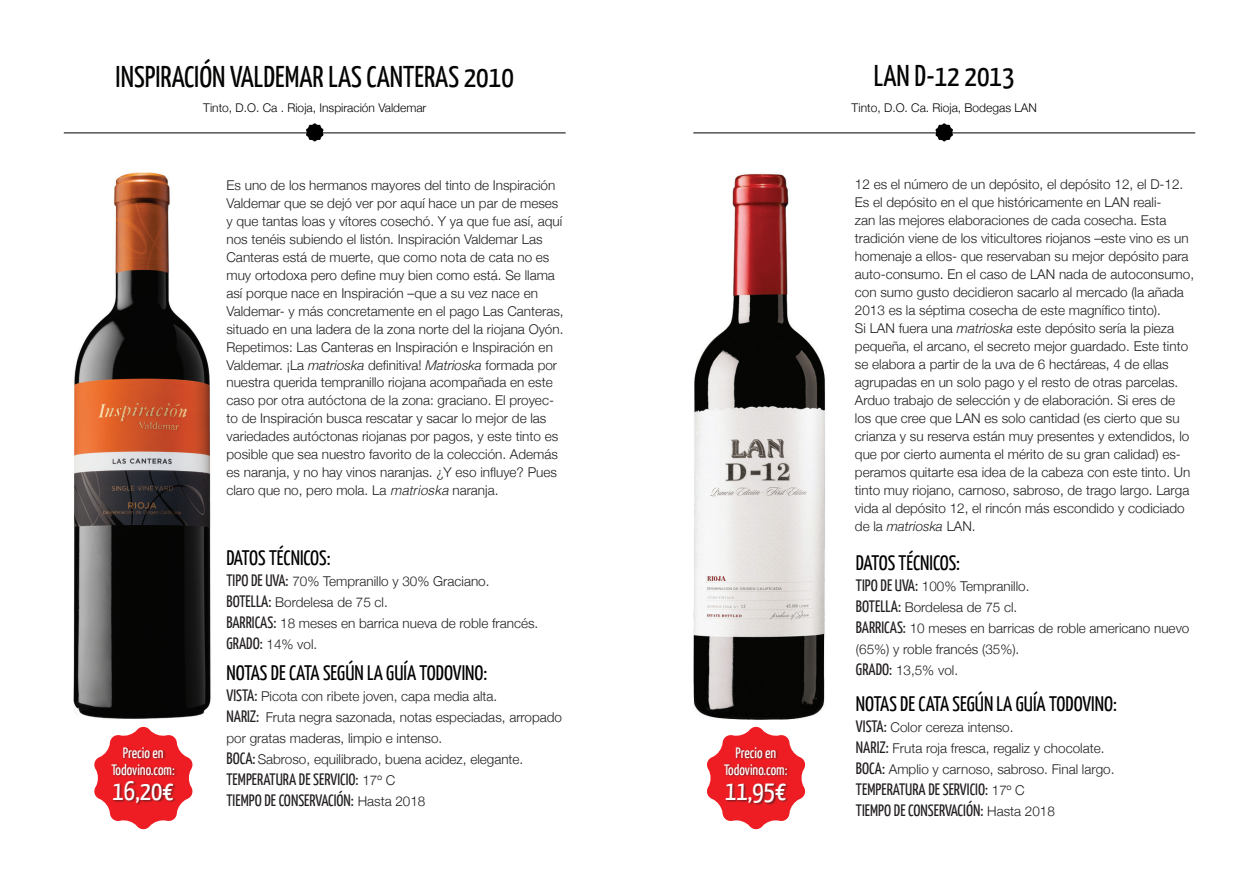
<style>
.page{position:relative;width:1259px;height:893px;background:#fff}
.page>*{position:absolute;margin:0;border:0;box-sizing:border-box;transform-origin:0 0}
.t1{font:30px "Yanone Kaffeesatz";color:#040503}
.t2{font:27px "Yanone Kaffeesatz";color:#fff}
.t3{font:21px "Yanone Kaffeesatz";color:#000}
.t4{font:16.5px/21px "Yanone Kaffeesatz";color:#231f20}
.t5{font:15px/16.5px "Yanone Kaffeesatz";color:#fff;text-align:center}
.t6{font:300 13.5px/18px "Helvetica Neue";color:#231f20}
.t7{font:300 12px "Helvetica Neue";color:#040503}
.s1{font-style:italic}
.s2{font-family:"Helvetica";font-style:italic}
.s3{font-family:"Yanone Kaffeesatz";font-weight:400;font-size:16.5px}
.s4{font-family:"Helvetica Neue";font-weight:300;font-size:13.5px}
</style>
<div class="page">
<hr style="left:64px;top:133px;width:502px;height:1px;background:#000">
<svg style="left:306px;top:123px;width:17px;height:18px"></svg>
<hr style="left:693px;top:133px;width:502px;height:1px;background:#000">
<svg style="left:935px;top:123px;width:18px;height:18px"></svg>
<svg style="left:707px;top:727px;width:98px;height:102px"></svg>
<div style="left:724px;top:747px;width:66px;height:59px;background:#231f20;opacity:.6"></div>
<svg style="left:94px;top:727px;width:98px;height:102px"></svg>
<div style="left:111px;top:747px;width:66px;height:59px;background:#231f20;opacity:.6"></div>
<img style="left:74px;top:172px;width:137px;height:547px">
<img style="left:693px;top:174px;width:133px;height:546px">
<h1 class="t1" style="left:116px;top:59px;width:400px">INSPIRACIÓN VALDEMAR LAS CANTERAS 2010</h1>
<p class="t7" style="left:203px;top:98px;width:225px">Tinto, D.O. Ca . Rioja, Inspiración Valdemar</p>
<p class="t5" style="left:111px;top:744px;width:65px">Precio en<br>Todovino.com:</p>
<h2 class="t2" style="left:112px;top:774px;width:63px">16,20€</h2>
<p class="t6" style="left:226px;top:175px;width:339px">Es uno de los hermanos mayores del tinto de Inspiración Valdemar que se dejó ver por aquí hace un par de meses y que tantas loas y vítores cosechó. Y ya que fue así, aquí nos tenéis subiendo el listón. Inspiración Valdemar Las Canteras está de muerte, que como nota de cata no es muy ortodoxa pero define muy bien como está. Se llama así porque nace en Inspiración –que a su vez nace en Valdemar- y más concretamente en el pago Las Canteras, situado en una ladera de la zona norte del la riojana Oyón.<br>Repetimos: Las Canteras en Inspiración e Inspiración en Valdemar. ¡La <span class="s1">matrioska</span> definitiva! <span class="s1">Matrioska</span> formada por nuestra querida tempranillo riojana acompañada en este caso por otra autóctona de la zona: graciano. El proyec&shy;to de Inspiración busca rescatar y sacar lo mejor de las variedades autóctonas riojanas por pagos, y este tinto es posible que sea nuestro favorito de la colección. Además es naranja, y no hay vinos naranjas. ¿Y eso influye? Pues claro que no, pero mola. La <span class="s2">matrioska</span> naranja.</p>
<h3 class="t3" style="left:226px;top:545px;width:106px">DATOS TÉCNICOS:</h3>
<p class="t6" style="left:226px;top:570px;width:313px;line-height:21px"><span class="s3">TIPO DE UVA:</span> 70% Tempranillo y 30% Graciano.<br><span class="s3">BOTELLA:</span> Bordelesa de 75 cl.<br><span class="s3">BARRICAS:</span> 18 meses en barrica nueva de roble francés.<br><span class="s3">GRADO:</span> 14% vol.</p>
<h3 class="t3" style="left:226px;top:660px;width:262px">NOTAS DE CATA SEGÚN LA GUÍA TODOVINO:</h3>
<p class="t6" style="left:226px;top:685px;width:337px;line-height:21px"><span class="s3">VISTA:</span> Picota con ribete joven, capa media alta.<br><span class="s3">NARIZ:</span> Fruta negra sazonada, notas especiadas, arropado por gratas maderas, limpio e intenso.<br><span class="s3">BOCA:</span> Sabroso, equilibrado, buena acidez, elegante.</p>
<p class="t4" style="left:226px;top:768px;width:200px">TEMPERATURA DE SERVICIO: <span class="s4">17º C<br></span>TIEMPO DE CONSERVACIÓN: <span class="s4">Hasta 2018</span></p>
<p class="t5" style="left:724px;top:744px;width:65px">Precio en<br>Todovino.com:</p>
<h2 class="t2" style="left:725px;top:774px;width:63px">11,95€</h2>
<h1 class="t1" style="left:874px;top:57px;width:142px">LAN D-12 2013</h1>
<p class="t7" style="left:851px;top:98px;width:187px">Tinto, D.O. Ca. Rioja, Bodegas LAN</p>
<p class="t6" style="left:855px;top:174px;width:341px">12 es el número de un depósito, el depósito 12, el D-12.<br>Es el depósito en el que históricamente en LAN reali-<br>zan las mejores elaboraciones de cada cosecha. Esta tradición viene de los viticultores riojanos –este vino es un homenaje a ellos- que reservaban su mejor depósito para auto-consumo. En el caso de LAN nada de autoconsumo, con sumo gusto decidieron sacarlo al mercado (la añada 2013 es la séptima cosecha de este magnífico tinto).<br>Si LAN fuera una <span class="s1">matrioska</span> este depósito sería la pieza pequeña, el arcano, el secreto mejor guardado. Este tinto se elabora a partir de la uva de 6 hectáreas, 4 de ellas agrupadas en un solo pago y el resto de otras parcelas.<br>Arduo trabajo de selección y de elaboración. Si eres de los que cree que LAN es solo cantidad (es cierto que su crianza y su reserva están muy presentes y extendidos, lo que por cierto aumenta el mérito de su gran calidad) es&shy;peramos quitarte esa idea de la cabeza con este tinto. Un tinto muy riojano, carnoso, sabroso, de trago largo. Larga vida al depósito 12, el rincón más escondido y codiciado de la <span class="s1">matrioska</span> LAN.</p>
<h3 class="t3" style="left:856px;top:550px;width:106px">DATOS TÉCNICOS:</h3>
<p class="t6" style="left:856px;top:575px;width:335px;line-height:21px"><span class="s3">TIPO DE UVA:</span> 100% Tempranillo.<br><span class="s3">BOTELLA:</span> Bordelesa de 75 cl.<br><span class="s3">BARRICAS:</span> 10 meses en barricas de roble americano nuevo (65%) y roble francés (35%).<br><span class="s3">GRADO:</span> 13,5% vol.</p>
<h3 class="t3" style="left:856px;top:691px;width:262px">NOTAS DE CATA SEGÚN LA GUÍA TODOVINO:</h3>
<p class="t6" style="left:856px;top:716px;width:260px;line-height:21px"><span class="s3">VISTA:</span> Color cereza intenso.<br><span class="s3">NARIZ:</span> Fruta roja fresca, regaliz y chocolate.<br><span class="s3">BOCA:</span> Amplio y carnoso, sabroso. Final largo.</p>
<p class="t4" style="left:856px;top:778px;width:200px">TEMPERATURA DE SERVICIO: <span class="s4">17º C<br></span>TIEMPO DE CONSERVACIÓN: <span class="s4">Hasta 2018</span></p>
</div>
